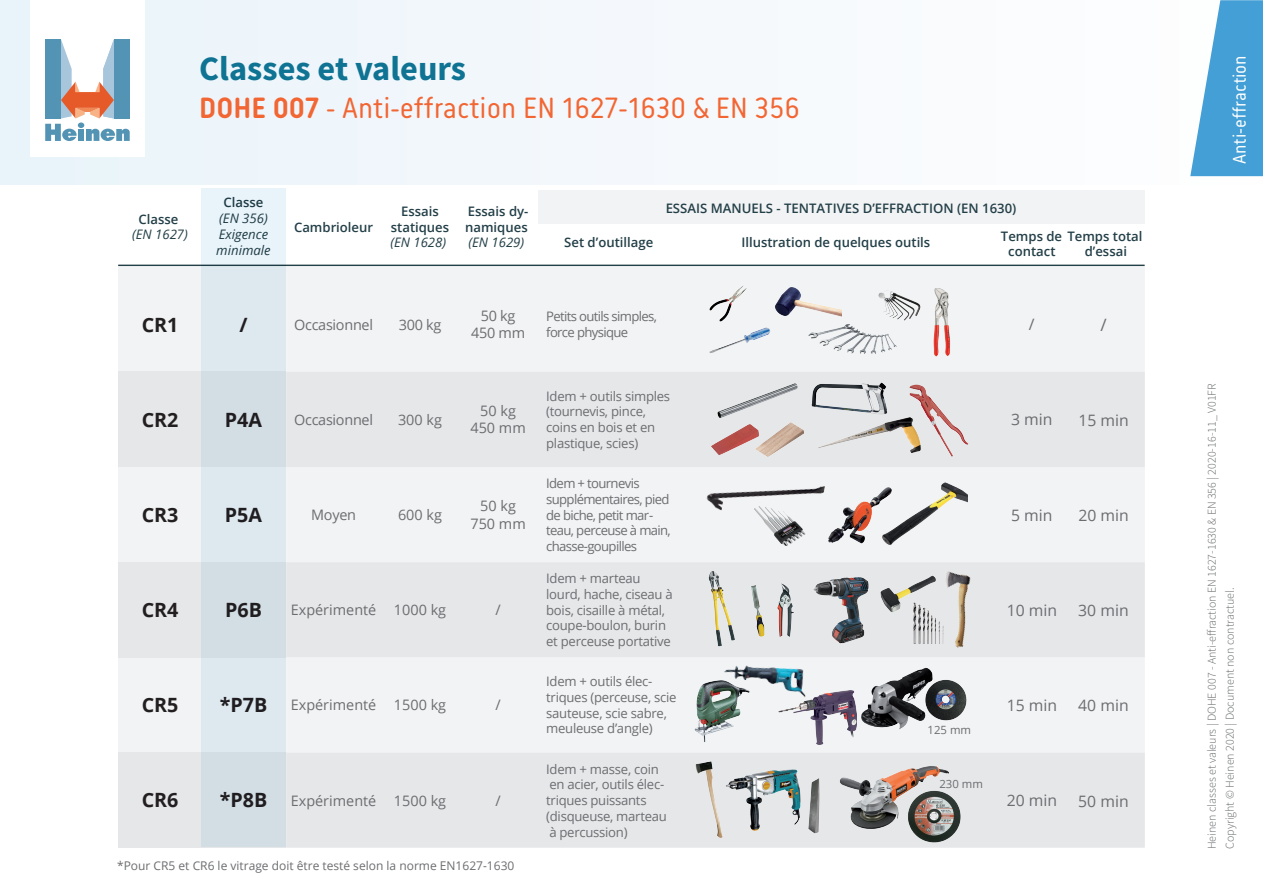
<style>
.page{position:relative;width:1263px;height:893px;background:#fff}
.page>*{position:absolute;margin:0;border:0;box-sizing:border-box;transform-origin:0 0}
.t1{font:700 34.35px "Source Sans Pro";color:#0f7393}
.t2{font:30px "Korb";color:#f26633}
.t3{font:700 19.65px "Open Sans";color:#231f20}
.t4{font:18.75px "Korb";color:#fff}
.t5{font:17.1px "Open Sans";color:#6c6d70}
.t6{font:15.75px "Open Sans";color:#6c6d70}
.t7{font:14.4px/17.2px "Open Sans";color:#6c6d70;text-align:center}
.t8{font:14.4px "Open Sans";letter-spacing:-.02em;color:#6c6d70}
.t9{font:italic 13.2px/15.8px "Open Sans";color:#233f48}
.t10{font:600 13.2px "Open Sans";color:#233f48}
.t11{font:13.05px/15.8px "Open Sans";letter-spacing:-.02em;color:#6c6d70}
.t12{font:600 13.05px/15.8px "Open Sans";color:#233f48}
.t13{font:13.05px/15.8px "Open Sans";letter-spacing:-.05em;color:#6c6d70}
.t14{font:italic 13.05px "Open Sans";color:#233f48}
.t15{font:300 12px/18px "Source Sans Pro";color:#67696a}
.t16{font:12px "Open Sans";color:#6c6d70}
.t17{font:11.4px "Open Sans";color:#6c6d70}
.s1{font-weight:700}
</style>
<div class="page">
<div style="left:537px;top:190px;width:608px;height:34px;background:#f2f3f4"></div>
<div style="left:286px;top:265px;width:859px;height:107px;background:#f2f3f4"></div>
<svg style="left:286px;top:372px;width:859px;height:476px;fill:#e6e7e9"></svg>
<img style="left:878px;top:290px;width:44px;height:31px">
<img style="left:808px;top:321px;width:89px;height:35px">
<img style="left:775px;top:287px;width:67px;height:34px">
<img style="left:932px;top:287px;width:21px;height:72px">
<img style="left:709px;top:286px;width:38px;height:36px">
<img style="left:708px;top:325px;width:62px;height:30px">
<img style="left:759px;top:422px;width:44px;height:35px">
<img style="left:909px;top:386px;width:44px;height:71px">
<img style="left:816px;top:416px;width:105px;height:40px">
<img style="left:810px;top:381px;width:81px;height:35px">
<img style="left:711px;top:381px;width:90px;height:36px">
<img style="left:709px;top:422px;width:50px;height:35px">
<img style="left:882px;top:481px;width:85px;height:65px">
<img style="left:825px;top:483px;width:70px;height:63px">
<img style="left:694px;top:457px;width:142px;height:78px">
<img style="left:745px;top:504px;width:69px;height:42px">
<img style="left:708px;top:571px;width:27px;height:76px">
<img style="left:915px;top:565px;width:83px;height:85px">
<img style="left:878px;top:574px;width:59px;height:40px">
<img style="left:805px;top:574px;width:69px;height:72px">
<img style="left:776px;top:584px;width:18px;height:52px">
<img style="left:907px;top:602px;width:42px;height:42px">
<img style="left:749px;top:582px;width:18px;height:56px">
<img style="left:933px;top:678px;width:36px;height:45px">
<img style="left:779px;top:691px;width:78px;height:53px">
<img style="left:721px;top:655px;width:89px;height:46px">
<img style="left:690px;top:679px;width:65px;height:65px">
<img style="left:861px;top:668px;width:72px;height:61px">
<img style="left:837px;top:764px;width:112px;height:66px">
<img style="left:807px;top:779px;width:14px;height:55px">
<img style="left:905px;top:788px;width:59px;height:59px">
<img style="left:725px;top:757px;width:77px;height:77px">
<img style="left:693px;top:758px;width:31px;height:83px">
<svg style="left:118px;top:264px;width:83px;height:1px"></svg>
<div style="left:118px;top:657px;width:84px;height:95px;background:#f2f3f4"></div>
<div style="left:118px;top:467px;width:84px;height:95px;background:#f2f3f4"></div>
<div style="left:118px;top:265px;width:84px;height:107px;background:#f2f3f4"></div>
<div style="left:118px;top:752px;width:84px;height:96px;background:#e6e7e9"></div>
<div style="left:118px;top:562px;width:84px;height:95px;background:#e6e7e9"></div>
<div style="left:118px;top:372px;width:84px;height:95px;background:#e6e7e9"></div>
<hr style="left:118px;top:265px;width:1026px;height:1px;background:#233f48">
<div style="left:201px;top:189px;width:85px;height:658px;background:#dde9ef"></div>
<div style="left:0;top:0;width:1263px;height:184px;background:#f4f8fc"></div>
<div style="left:30px;top:0;width:115px;height:156px;background:#fff"></div>
<svg style="left:45px;top:39px;width:85px;height:102px"></svg>
<svg style="left:1190px;top:0;width:73px;height:176px"></svg>
<h1 class="t1" style="left:199px;top:45px;width:268px">Classes et valeurs</h1>
<h2 class="t2" style="left:199px;top:91px;width:602px"><span class="s1">DOHE 007</span> - Anti-effraction EN 1627-1630 &amp; EN 356</h2>
<p class="t12" style="left:138px;top:211px;width:41px">Classe</p>
<p class="t14" style="left:132px;top:226px;width:57px">(EN 1627)</p>
<p class="t10" style="left:223px;top:193px;width:41px">Classe</p>
<p class="t9" style="left:216px;top:210px;width:56px">(EN 356)<br>Exigence minimale</p>
<p class="t12" style="left:294px;top:219px;width:81px">Cambrioleur</p>
<p class="t12" style="left:391px;top:203px;width:60px;text-align:center">Essais statiques</p>
<p class="t14" style="left:390px;top:234px;width:57px">(EN 1628)</p>
<p class="t12" style="left:465px;top:203px;width:65px">Essais dy&shy;namiques</p>
<p class="t14" style="left:468px;top:234px;width:57px">(EN 1629)</p>
<p class="t12" style="left:666px;top:200px;width:352px">ESSAIS MANUELS - TENTATIVES D’EFFRACTION (EN 1630)</p>
<p class="t12" style="left:564px;top:234px;width:90px">Set d’outillage</p>
<p class="t12" style="left:741px;top:234px;width:190px">Illustration de quelques outils</p>
<p class="t12" style="left:1008px;top:228px;width:136px;text-indent:-7px">Temps de Temps total contact</p>
<p class="t12" style="left:1085px;top:243px;width:44px">d’essai</p>
<h3 class="t3" style="left:142px;top:311px;width:38px">CR1</h3>
<h3 class="t3" style="left:239px;top:311px;width:10px">/</h3>
<p class="t8" style="left:294px;top:315px;width:80px">Occasionnel</p>
<p class="t7" style="left:399px;top:315px;width:44px">300 kg</p>
<p class="t7" style="left:471px;top:307px;width:55px">50 kg<br>450 mm</p>
<p class="t13" style="left:546px;top:308px;width:112px">Petits outils simples, force physique</p>
<p class="t6" style="left:1029px;top:314px;width:7px">/</p>
<h3 class="t5" style="left:1100px;top:313px;width:8px">/</h3>
<h3 class="t3" style="left:142px;top:406px;width:38px">CR2</h3>
<h3 class="t3" style="left:225px;top:406px;width:39px">P4A</h3>
<p class="t8" style="left:294px;top:410px;width:80px">Occasionnel</p>
<p class="t7" style="left:398px;top:411px;width:45px">300 kg</p>
<p class="t7" style="left:470px;top:402px;width:57px">50 kg<br>450 mm</p>
<p class="t11" style="left:546px;top:388px;width:125px">Idem + outils simples (tournevis, pince, coins en bois et en plastique, scies)</p>
<p class="t6" style="left:1011px;top:409px;width:43px">3 min</p>
<p class="t6" style="left:1078px;top:409px;width:52px">15 min</p>
<h3 class="t3" style="left:142px;top:501px;width:38px">CR3</h3>
<h3 class="t3" style="left:225px;top:501px;width:39px">P5A</h3>
<p class="t7" style="left:311px;top:506px;width:46px">Moyen</p>
<p class="t7" style="left:398px;top:506px;width:45px">600 kg</p>
<p class="t7" style="left:470px;top:497px;width:57px">50 kg<br>750 mm</p>
<p class="t13" style="left:546px;top:475px;width:126px">Idem + tournevis supplémentaires, pied de biche, petit mar&shy;teau, perceuse à main, chasse-goupilles</p>
<p class="t6" style="left:1011px;top:504px;width:43px">5 min</p>
<p class="t6" style="left:1078px;top:504px;width:52px">20 min</p>
<h3 class="t3" style="left:142px;top:596px;width:38px">CR4</h3>
<h3 class="t3" style="left:225px;top:596px;width:38px">P6B</h3>
<p class="t7" style="left:291px;top:601px;width:157px">Expérimenté 1000 kg</p>
<p class="t7" style="left:495px;top:601px;width:7px">/</p>
<p class="t11" style="left:546px;top:570px;width:128px">Idem + marteau lourd, hache, ciseau à bois, cisaille à métal, coupe-boulon, burin et perceuse portative</p>
<p class="t6" style="left:1007px;top:599px;width:52px">10 min</p>
<p class="t6" style="left:1078px;top:600px;width:52px">30 min</p>
<h3 class="t3" style="left:142px;top:691px;width:38px">CR5</h3>
<h3 class="t3" style="left:220px;top:691px;width:49px">*P7B</h3>
<p class="t7" style="left:291px;top:696px;width:157px">Expérimenté 1500 kg</p>
<p class="t7" style="left:495px;top:696px;width:7px">/</p>
<p class="t11" style="left:546px;top:673px;width:132px">Idem + outils élec&shy;triques (perceuse, scie sauteuse, scie sabre, meuleuse d’angle)</p>
<p class="t17" style="left:928px;top:722px;width:45px">125 mm</p>
<p class="t6" style="left:1007px;top:694px;width:52px">15 min</p>
<p class="t6" style="left:1078px;top:695px;width:52px">40 min</p>
<h3 class="t3" style="left:142px;top:786px;width:38px">CR6</h3>
<h3 class="t3" style="left:220px;top:786px;width:49px">*P8B</h3>
<p class="t7" style="left:291px;top:791px;width:157px">Expérimenté 1500 kg</p>
<p class="t7" style="left:495px;top:791px;width:7px">/</p>
<p class="t11" style="left:546px;top:761px;width:122px">Idem + masse, coin en acier, outils élec&shy;triques puissants (disqueuse, marteau à percussion)</p>
<p class="t17" style="left:939px;top:776px;width:45px">230 mm</p>
<p class="t6" style="left:1007px;top:789px;width:52px">20 min</p>
<p class="t6" style="left:1078px;top:790px;width:52px">50 min</p>
<p class="t16" style="left:117px;top:858px;width:399px">*Pour CR5 et CR6 le vitrage doit être testé selon la norme EN1627-1630</p>
<h3 class="t4" style="left:1229px;top:164px;width:110px;rotate:-90deg">Anti-effraction</h3>
<p class="t15" style="left:1203px;top:849px;width:467px;rotate:-90deg">Heinen classes et valeurs | DOHE 007 - Anti-e raction EN 1627-1630 &amp; EN 356 | 2020-16-11_ V01FR<br>Copyright © Heinen 2020 | Document non contractuel.</p>
</div>
